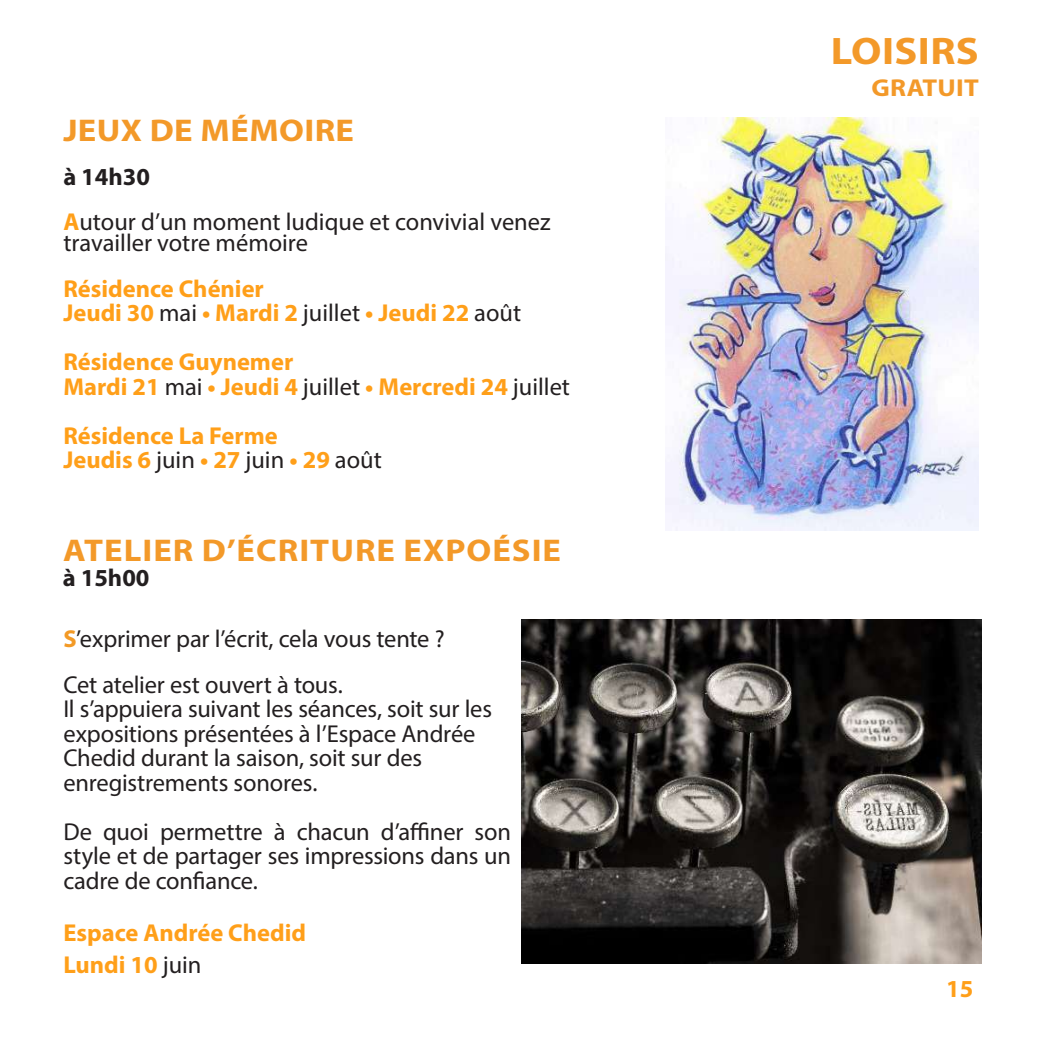
<style>
.page{position:relative;width:1042px;height:1042px;background:#fff}
.page>*{position:absolute;margin:0;border:0;box-sizing:border-box;transform-origin:0 0}
.t1{font:700 38.5px "Myriad Pro";letter-spacing:.01em;color:#f39929;scale:1.1 1}
.t2{font:700 31.5px "Myriad Pro";letter-spacing:.03em;color:#f39929;scale:1.1 1}
.t3{font:700 31.5px "Myriad Pro";letter-spacing:.01em;color:#f39929;scale:1.1 1}
.t4{font:24.5px/24.5px "Myriad Pro";letter-spacing:-.005em;color:#231f20}
.t5{font:700 24.5px/24.5px "Myriad Pro";color:#ff9f19}
.t6{font:700 24.5px "Myriad Pro";letter-spacing:.01em;color:#f39929;scale:1.1 1}
.t7{font:700 24.5px "Myriad Pro";color:#231f20}
.s1{font-weight:700}
.s2{font-weight:700;color:#ff9f19}
.s3{font-weight:400;color:#231f20}
.s4{font-weight:700;color:#f39a26}
</style>
<div class="page">
<img style="left:665px;top:117px;width:314px;height:413px">
<img style="left:521px;top:619px;width:460px;height:344px">
<p class="t3" style="left:63px;top:110px;width:266px">JEUX DE MÉMOIRE</p>
<p class="t4" style="left:63px;top:153px;width:489px;line-height:45.5px"><span class="s1">à 14h30<br></span><span class="s2">A</span>utour d’un moment ludique et convivial venez</p>
<p class="t4" style="left:63px;top:230px;width:246px">travailler votre mémoire</p>
<p class="t5" style="left:63px;top:275px;width:459px">Résidence Chénier<br>Jeudi 30 <span class="s3">mai</span> • Mardi 2 <span class="s3">juillet</span> • Jeudi 22 <span class="s3">août</span></p>
<p class="t5" style="left:63px;top:349px;width:508px">Résidence Guynemer<br>Mardi 21 <span class="s3">mai</span> • Jeudi 4 <span class="s3">juillet</span> • Mercredi 24 <span class="s3">juillet</span></p>
<p class="t5" style="left:63px;top:422px;width:320px">Résidence La Ferme<br>Jeudis 6 <span class="s3">juin</span> • 27 <span class="s3">juin</span> • 29 <span class="s3">août</span></p>
<p class="t2" style="left:63px;top:530px;width:454px">ATELIER D’ÉCRITURE EXPOÉSIE</p>
<p class="t7" style="left:63px;top:562px;width:88px">à 15h00</p>
<p class="t4" style="left:63px;top:615px;width:383px;line-height:45.5px"><span class="s4">S</span>’exprimer par l’écrit, cela vous tente ?<br>Cet atelier est ouvert à tous.</p>
<p class="t4" style="left:63px;top:696px;width:430px">Il s’appuiera suivant les séances, soit sur les expositions présentées à l’Espace Andrée Chedid durant la saison, soit sur des enregistrements sonores.</p>
<p class="t4" style="left:63px;top:818px;width:449px;text-align:justify">De quoi permettre à chacun d’affiner son style et de partager ses impressions dans un cadre de confiance.</p>
<p class="t5" style="left:63px;top:916px;width:244px;line-height:31.5px">Espace Andrée Chedid<br>Lundi 10 <span class="s3">juin</span></p>
<h1 class="t1" style="left:831px;top:26px;width:136px">LOISIRS</h1>
<p class="t6" style="left:871px;top:72px;width:99px">GRATUIT</p>
<p class="t5" style="left:946px;top:975px;width:29px">15</p>
</div>
